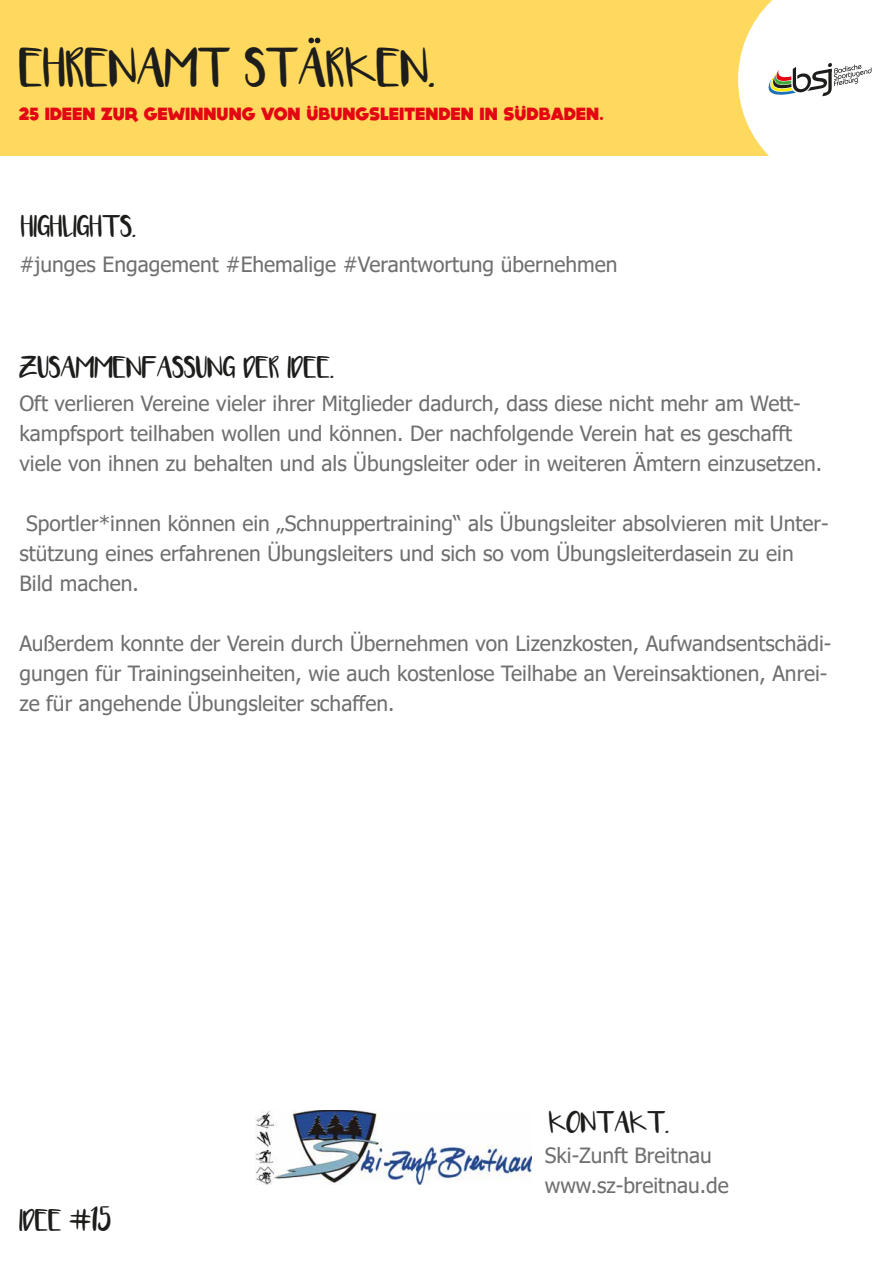
<style>
.page{position:relative;width:893px;height:1263px;background:#fff}
.page>*{position:absolute;margin:0;border:0;box-sizing:border-box;transform-origin:0 0}
.t1{font:29.55px "Luna";color:#1d1d1b}
.t2{font:21px/30px "Tahoma";color:#706f6f}
.t3{font:800 17.7px "DOCK11";color:#e30613}
.t4{font:16.5px "Luna";color:#1d1d1b}
</style>
<div class="page">
<div style="left:0;top:0;width:893px;height:156px;background:#ffd95e"></div>
<svg style="left:308px;top:38px;width:12px;height:5px"></svg>
<svg style="left:738px;top:0;width:155px;height:156px;background:#f7f4eb"></svg>
<img style="left:255px;top:1110px;width:276px;height:75px">
<h1 class="t1" style="left:19px;top:60px;width:416px">EHRENAMT STARKEN.</h1>
<p class="t3" style="left:18px;top:106px;width:587px">25 IDEEN ZUR GEWINNUNG VON ÜBUNGSLEITENDEN IN SÜDBADEN.</p>
<p class="t4" style="left:21px;top:221px;width:116px">HIGHLIGHTS.</p>
<p class="t2" style="left:19px;top:251px;width:600px">#junges Engagement #Ehemalige #Verantwortung übernehmen</p>
<p class="t4" style="left:19px;top:362px;width:315px">ZUSAMMENFASSUNG DER IDEE.</p>
<p class="t2" style="left:19px;top:389px;width:804px">Oft verlieren Vereine vieler ihrer Mitglieder dadurch, dass diese nicht mehr am Wett&shy;kampfsport teilhaben wollen und können. Der nachfolgende Verein hat es geschafft viele von ihnen zu behalten und als Übungsleiter oder in weiteren Ämtern einzusetzen.</p>
<p class="t2" style="left:19px;top:509px;width:811px;text-indent:7px">Sportler*innen können ein „Schnuppertraining“ als Übungsleiter absolvieren mit Unter&shy;stützung eines erfahrenen Übungsleiters und sich so vom Übungsleiterdasein zu ein<br>Bild machen.</p>
<p class="t2" style="left:19px;top:629px;width:813px">Außerdem konnte der Verein durch Übernehmen von Lizenzkosten, Aufwandsentschädi&shy;gungen für Trainingseinheiten, wie auch kostenlose Teilhabe an Vereinsaktionen, Anrei&shy;ze für angehende Übungsleiter schaffen.</p>
<p class="t4" style="left:19px;top:1215px;width:93px">IDEE #15</p>
<p class="t4" style="left:549px;top:1117px;width:121px">KONTAKT.</p>
<p class="t2" style="left:545px;top:1141px;width:186px">Ski-Zunft Breitnau www.sz-breitnau.de</p>
</div>
